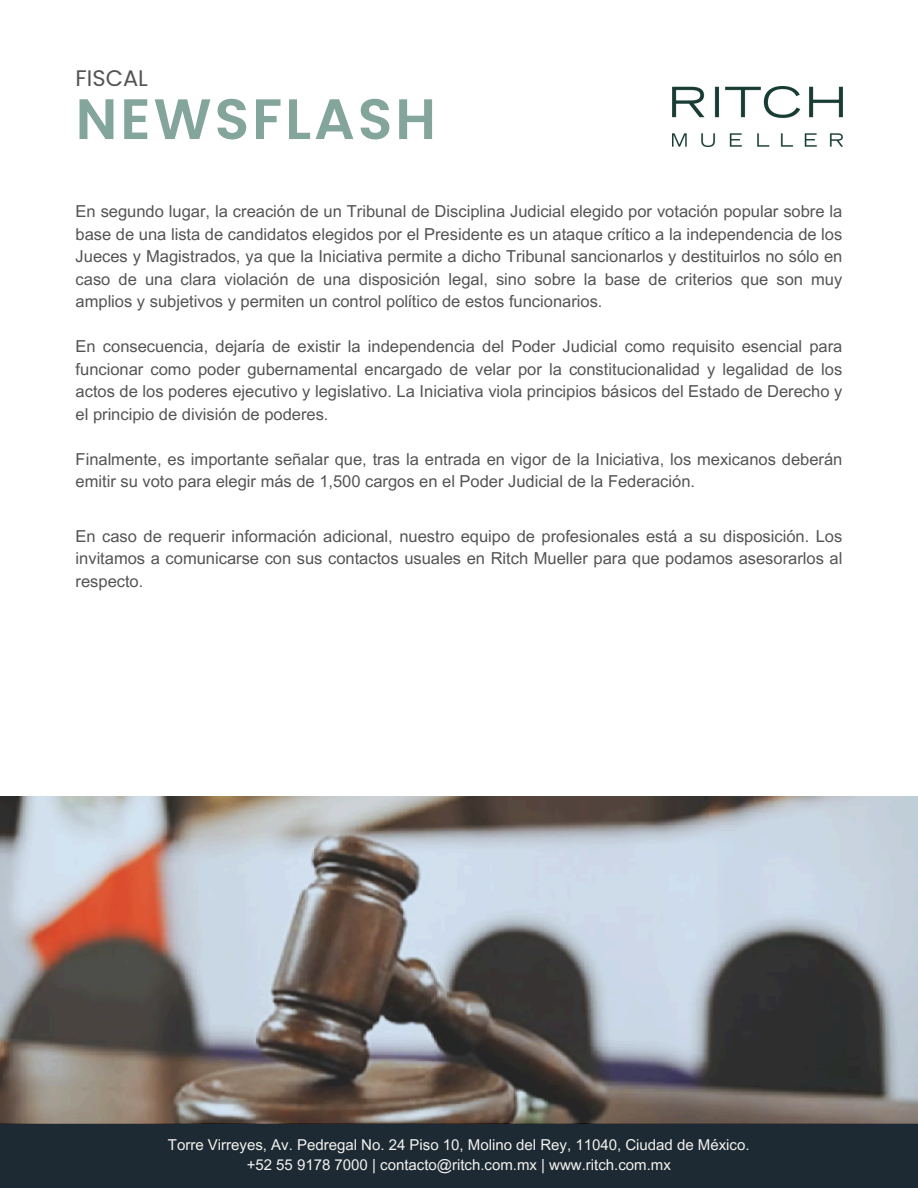
<style>
.page{position:relative;width:918px;height:1188px;background:#fff}
.page>*{position:absolute;margin:0;border:0;box-sizing:border-box;transform-origin:0 0}
.t1{font:600 56.85px "Poppins";letter-spacing:.05em;color:#84a59b}
.t2{font:22.5px "Poppins";color:#545454}
.t3{font:16.5px/22.5px "Arial MT Pro";color:#545454;text-align:justify}
.t4{font:15px "Arial MT Pro";color:#f3f3f1}
</style>
<div class="page">
<div style="left:0;top:1124px;width:918px;height:64px;background:#1d2a33"></div>
<img style="left:0;top:797px;width:918px;height:327px">
<img style="left:673px;top:86px;width:170px;height:60px">
<p class="t2" style="left:76px;top:63px;width:74px">FISCAL</p>
<p class="t1" style="left:76px;top:79px;width:362px">NEWSFLASH</p>
<h1 class="t3" style="left:76px;top:202px;width:768px">En segundo lugar, la creación de un Tribunal de Disciplina Judicial elegido por votación popular sobre la base de una lista de candidatos elegidos por el Presidente es un ataque crítico a la independencia de los Jueces y Magistrados, ya que la Iniciativa permite a dicho Tribunal sancionarlos y destituirlos no sólo en caso de una clara violación de una disposición legal, sino sobre la base de criterios que son muy amplios y subjetivos y permiten un control político de estos funcionarios.</h1>
<p class="t3" style="left:76px;top:337px;width:768px">En consecuencia, dejaría de existir la independencia del Poder Judicial como requisito esencial para funcionar como poder gubernamental encargado de velar por la constitucionalidad y legalidad de los actos de los poderes ejecutivo y legislativo. La Iniciativa viola principios básicos del Estado de Derecho y el principio de división de poderes.</p>
<p class="t3" style="left:76px;top:450px;width:768px">Finalmente, es importante señalar que, tras la entrada en vigor de la Iniciativa, los mexicanos deberán emitir su voto para elegir más de 1,500 cargos en el Poder Judicial de la Federación.</p>
<p class="t3" style="left:76px;top:527px;width:768px">En caso de requerir información adicional, nuestro equipo de profesionales está a su disposición. Los invitamos a comunicarse con sus contactos usuales en Ritch Mueller para que podamos asesorarlos al respecto.</p>
<p class="t4" style="left:168px;top:1139px;width:583px">Torre Virreyes, Av. Pedregal No. 24 Piso 10, Molino del Rey, 11040, Ciudad de México.</p>
<p class="t4" style="left:247px;top:1159px;width:426px">+52 55 9178 7000 | contacto@ritch.com.mx | www.ritch.com.mx</p>
</div>
